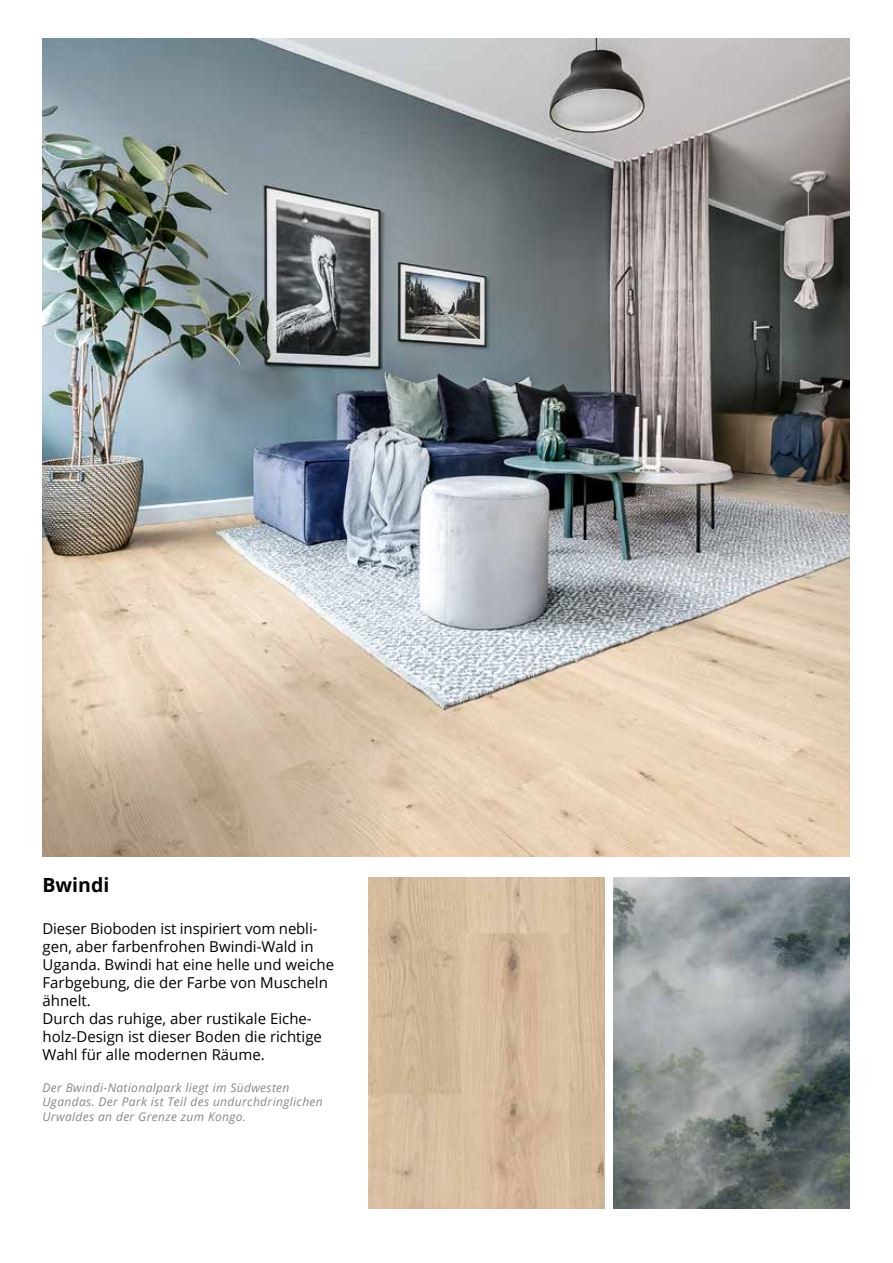
<style>
.page{position:relative;width:893px;height:1263px;background:#fff}
.page>*{position:absolute;margin:0;border:0;box-sizing:border-box;transform-origin:0 0}
.t1{font:700 19.5px "Open Sans";color:#000}
.t2{font:15px/18px "Open Sans";color:#000}
.t3{font:italic 12px/14.4px "Open Sans";letter-spacing:.03em;color:#878787}
</style>
<div class="page">
<img style="left:43px;top:38px;width:806px;height:819px">
<img style="left:369px;top:877px;width:235px;height:332px">
<img style="left:613px;top:877px;width:236px;height:332px">
<h1 class="t1" style="left:43px;top:871px;width:68px">Bwindi</h1>
<p class="t2" style="left:43px;top:919px;width:293px">Dieser Bioboden ist inspiriert vom nebli&shy;gen, aber farbenfrohen Bwindi-Wald in Uganda. Bwindi hat eine helle und weiche Farbgebung, die der Farbe von Muscheln ähnelt.<br>Durch das ruhige, aber rustikale Eiche&shy;holz-Design ist dieser Boden die richtige Wahl für alle modernen Räume.</p>
<p class="t3" style="left:43px;top:1080px;width:282px">Der Bwindi-Nationalpark liegt im Südwesten<br>Ugandas. Der Park ist Teil des undurchdringlichen<br>Urwaldes an der Grenze zum Kongo.</p>
</div>
